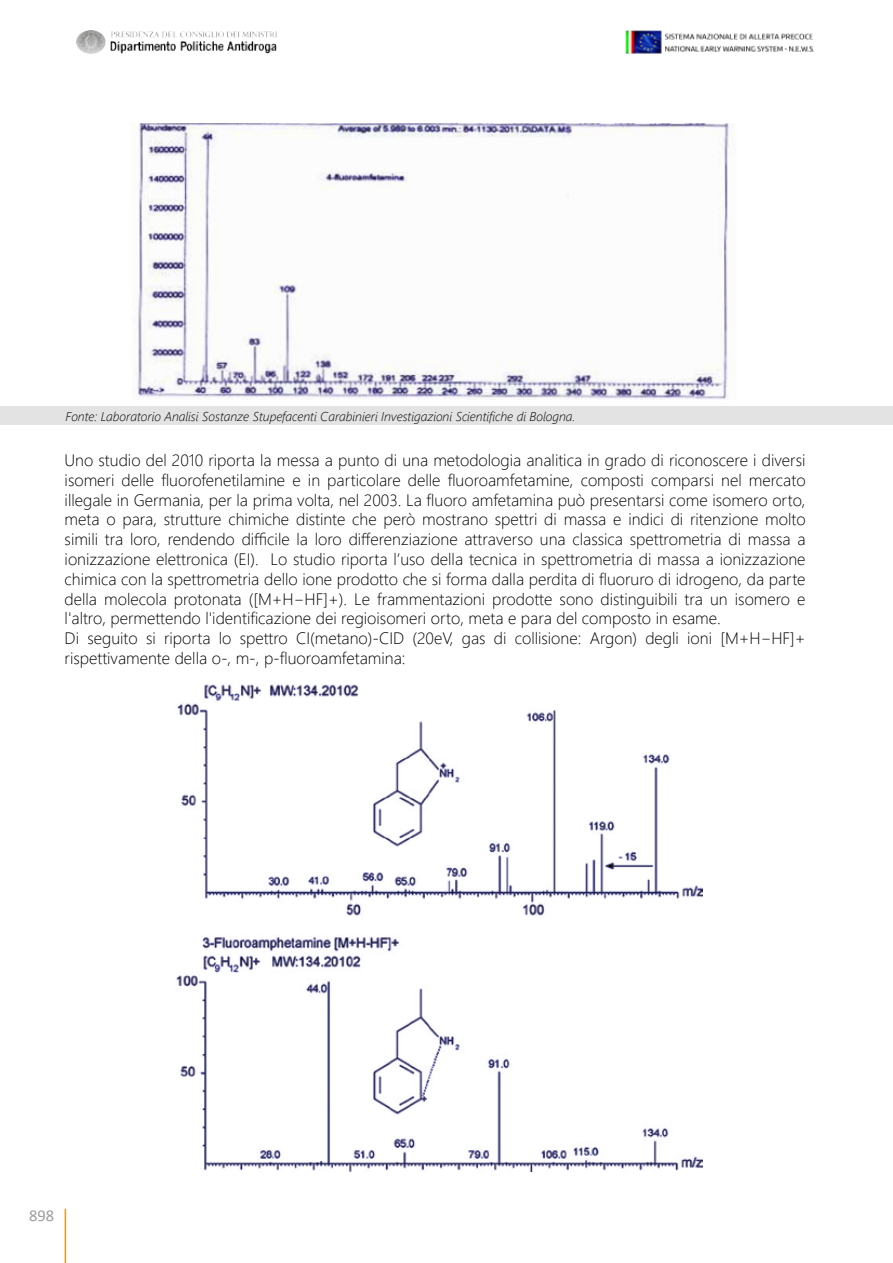
<style>
.page{position:relative;width:893px;height:1263px;background:#fff}
.page>*{position:absolute;margin:0;border:0;box-sizing:border-box;transform-origin:0 0}
.t1{font:300 16.5px/19.8px "Segoe UI";color:#000}
.t2{font:16.5px "Calibri";color:#9d9d9c}
.t3{font:italic 300 12.75px "Segoe UI";color:#000}
</style>
<div class="page">
<hr style="left:65px;top:1209px;width:1px;height:54px;background:#f3941b">
<img style="left:76px;top:30px;width:200px;height:24px">
<img style="left:625px;top:31px;width:190px;height:23px">
<hr style="left:892px;top:372px;width:1px;height:34px;background:#e3e3e3">
<img style="left:132px;top:123px;width:602px;height:277px">
<div style="left:0;top:406px;width:893px;height:19px;background:#e3e3e3"></div>
<img style="left:176px;top:684px;width:527px;height:487px">
<p class="t3" style="left:65px;top:407px;width:511px">Fonte: Laboratorio Analisi Sostanze Stupefacenti Carabinieri Investigazioni Scientifiche di Bologna.</p>
<p class="t1" style="left:65px;top:449px;width:742px">Uno studio del 2010 riporta la messa a punto di una metodologia analitica in grado di riconoscere i diversi isomeri delle fluorofenetilamine e in particolare delle fluoroamfetamine, composti comparsi nel mercato illegale in Germania, per la prima volta, nel 2003. La fluoro amfetamina può presentarsi come isomero orto, meta o para, strutture chimiche distinte che però mostrano spettri di massa e indici di ritenzione molto simili tra loro, rendendo difficile la loro differenziazione attraverso una classica spettrometria di massa a ionizzazione elettronica (EI). Lo studio riporta l’uso della tecnica in spettrometria di massa a ionizzazione chimica con la spettrometria dello ione prodotto che si forma dalla perdita di fluoruro di idrogeno, da parte della molecola protonata ([M+H−HF]+). Le frammentazioni prodotte sono distinguibili tra un isomero e l'altro, permettendo l'identificazione dei regioisomeri orto, meta e para del composto in esame.<br>Di seguito si riporta lo spettro CI(metano)-CID (20eV, gas di collisione: Argon) degli ioni [M+H−HF]+ rispettivamente della o-, m-, p-fluoroamfetamina:</p>
<p class="t2" style="left:29px;top:1205px;width:27px">898</p>
</div>
